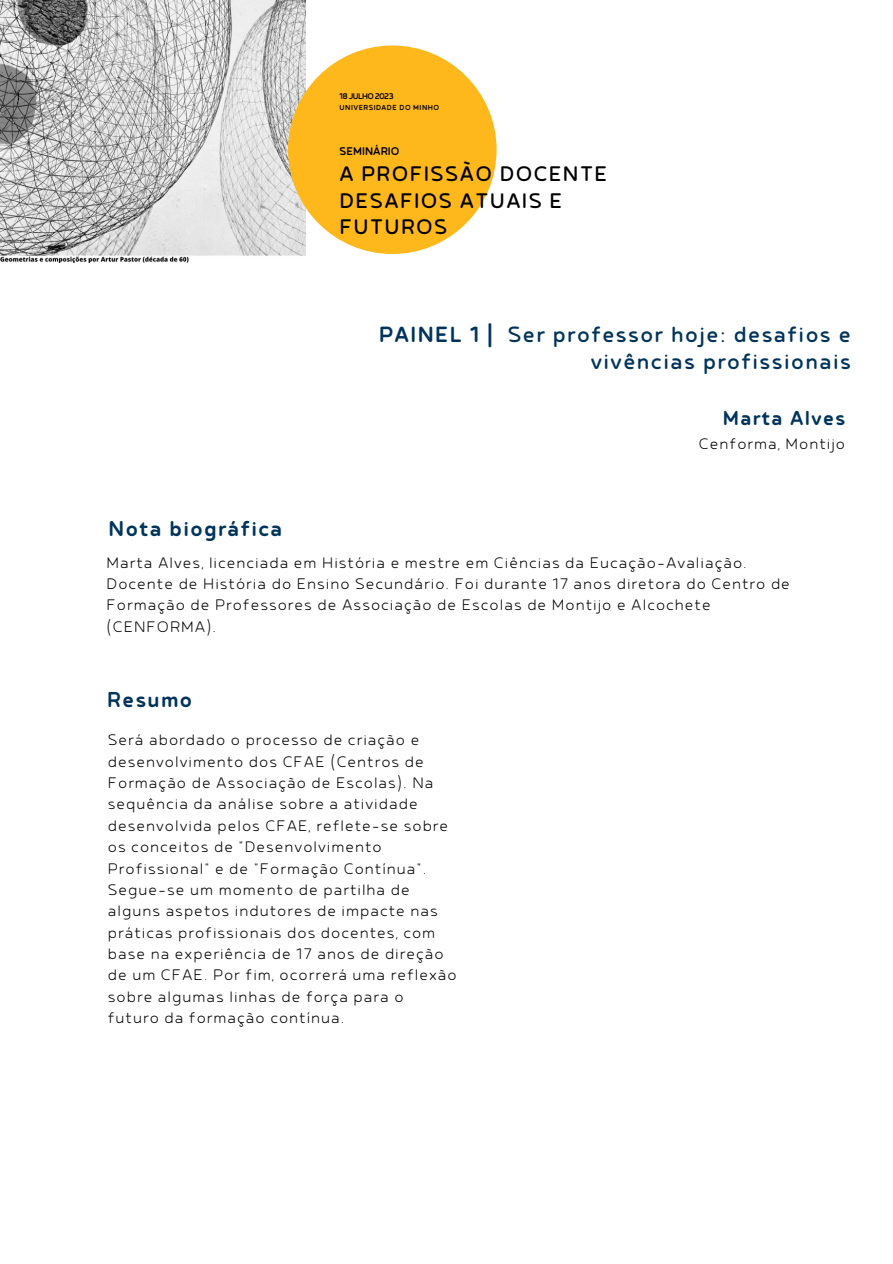
<style>
.page{position:relative;width:893px;height:1264px;background:#fff}
.page>*{position:absolute;margin:0;border:0;box-sizing:border-box;transform-origin:0 0}
.t1{font:25.95px/27px "Betm Rounded";letter-spacing:.055em;color:#00345b;text-align:right}
.t2{font:500 25.5px "Betm Rounded";letter-spacing:.055em;color:#00345b}
.t3{font:24.9px "Betm Rounded";letter-spacing:.055em;color:#000}
.t4{font:500 24px "Betm Rounded";letter-spacing:.055em;color:#00345b}
.t5{font:300 18px/21.3px "Betm Rounded";letter-spacing:.055em;color:#000}
.t6{font:500 13.2px "Betm Rounded";color:#000}
.t7{font:500 9.75px "Betm Rounded";letter-spacing:-.055em;color:#000}
.t8{font:500 8.7px "Betm Rounded";letter-spacing:.055em;color:#000}
.s1{font-weight:500}
</style>
<div class="page">
<img style="left:0;top:0;width:306px;height:262px">
<div style="left:288px;top:45px;width:208px;height:209px;background:#ffb81c;border-radius:50%"></div>
<p class="t7" style="left:339px;top:89px;width:56px">18JULHO2023</p>
<p class="t8" style="left:339px;top:101px;width:101px">UNIVERSIDADE DO MINHO</p>
<p class="t6" style="left:339px;top:141px;width:61px">SEMINÁRIO</p>
<p class="t3" style="left:339px;top:154px;width:269px">A PROFISSÃO DOCENTE</p>
<p class="t3" style="left:339px;top:181px;width:224px">DESAFIOS ATUAIS E</p>
<p class="t3" style="left:339px;top:207px;width:109px">FUTUROS</p>
<p class="t1" style="left:379px;top:319px;width:473px"><span class="s1">PAINEL 1 |</span> Ser professor hoje: desafios e vivências profissionais</p>
<p class="t4" style="left:722px;top:400px;width:124px">Marta Alves</p>
<p class="t2" style="left:109px;top:509px;width:175px">Nota biográfica</p>
<p class="t5" style="left:699px;top:431px;width:148px">Cenforma, Montijo</p>
<p class="t5" style="left:106px;top:549px;width:685px">Marta Alves, licenciada em História e mestre em Ciências da Eucação-Avaliação.<br>Docente de História do Ensino Secundário. Foi durante 17 anos diretora do Centro de Formação de Professores de Associação de Escolas de Montijo e Alcochete (CENFORMA).</p>
<p class="t2" style="left:107px;top:680px;width:86px">Resumo</p>
<p class="t5" style="left:108px;top:727px;width:342px">Será abordado o processo de criação e desenvolvimento dos CFAE (Centros de Formação de Associação de Escolas). Na sequência da análise sobre a atividade desenvolvida pelos CFAE, reflete-se sobre os conceitos de "Desenvolvimento Profissional" e de "Formação Contínua".</p>
<p class="t5" style="left:108px;top:877px;width:350px">Segue-se um momento de partilha de alguns aspetos indutores de impacte nas práticas profissionais dos docentes, com base na experiência de 17 anos de direção de um CFAE. Por fim, ocorrerá uma reflexão sobre algumas linhas de força para o futuro da formação contínua.</p>
</div>
